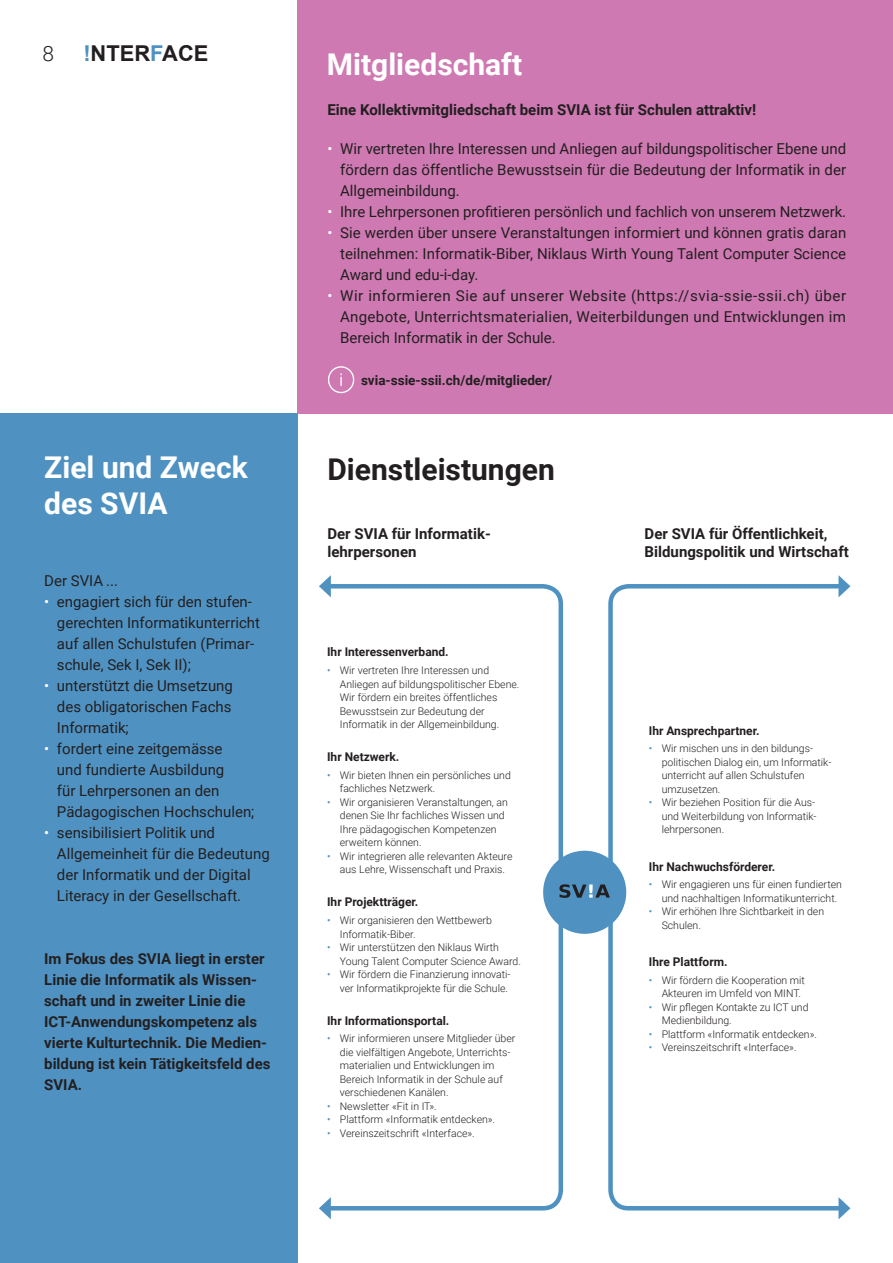
<style>
.page{position:relative;width:893px;height:1263px;background:#fff}
.page>*{position:absolute;margin:0;border:0;box-sizing:border-box;transform-origin:0 0}
.t1{font:700 30px/36px "Roboto";color:#fff}
.t2{font:700 30px "Roboto";color:#231f20}
.t3{font:700 21.9px "Arial";color:#231f20}
.t4{font:300 21px "Roboto";color:#231f20}
.t5{font:15px/21px "Roboto";color:#231f20;text-align:justify}
.t6{font:700 15px/21px "Roboto";color:#231f20}
.t7{font:700 13.5px "Roboto";color:#231f20}
.t8{font:700 12px "Roboto";color:#231f20}
.t9{font:300 10.5px/13.5px "Roboto";color:#231f20}
.s1{color:#4f92c2}
.s2{color:#fff}
.s3{font-weight:400;color:#4f92c2}
</style>
<div class="page">
<svg style="left:606px;top:584px;width:233px;height:627px"></svg>
<svg style="left:838px;top:575px;width:12px;height:22px"></svg>
<svg style="left:838px;top:1197px;width:12px;height:22px"></svg>
<svg style="left:330px;top:584px;width:235px;height:627px"></svg>
<svg style="left:319px;top:575px;width:12px;height:22px"></svg>
<svg style="left:319px;top:1197px;width:12px;height:22px"></svg>
<div style="left:0;top:414px;width:298px;height:849px;background:#4f92c2"></div>
<div style="left:298px;top:0;width:595px;height:414px;background:#ce79b2"></div>
<svg style="left:328px;top:366px;width:27px;height:28px"></svg>
<div style="left:543px;top:851px;width:83px;height:83px;background:#4f92c2;border-radius:50%"></div>
<svg style="left:559px;top:884px;width:51px;height:14px"></svg>
<h3 class="t4" style="left:43px;top:38px;width:13px">8</h3>
<h2 class="t3" style="left:83px;top:38px;width:126px"><span class="s1">!</span>NTER<span class="s1">F</span>ACE</h2>
<h1 class="t1" style="left:327px;top:45px;width:197px">Mitgliedschaft</h1>
<h3 class="t6" style="left:327px;top:99px;width:430px">Eine Kollektivmitgliedschaft beim SVIA ist für Schulen attraktiv!</h3>
<h3 class="t5" style="left:340px;top:138px;width:507px;text-indent:-13px"><span class="s2">•</span> Wir vertreten Ihre Interessen und Anliegen auf bildungspolitischer Ebene und fördern das öffentliche Bewusstsein für die Bedeutung der Informatik in der Allgemeinbildung.</h3>
<h3 class="t5" style="left:327px;top:201px;width:520px"><span class="s2">•</span> Ihre Lehrpersonen profitieren persönlich und fachlich von unserem Netzwerk.</h3>
<h3 class="t5" style="left:340px;top:222px;width:508px;text-indent:-13px"><span class="s2">•</span> Sie werden über unsere Veranstaltungen informiert und können gratis daran teilnehmen: Informatik-Biber, Niklaus Wirth Young Talent Computer Science Award und edu-i-day.</h3>
<h3 class="t5" style="left:340px;top:285px;width:508px;text-indent:-13px"><span class="s2">•</span> Wir informieren Sie auf unserer Website (https://svia-ssie-ssii.ch) über Angebote, Unterrichtsmaterialien, Weiterbildungen und Entwicklungen im Bereich Informatik in der Schule.</h3>
<p class="t7" style="left:361px;top:370px;width:193px">svia-ssie-ssii.ch/de/mitglieder/</p>
<h1 class="t1" style="left:44px;top:448px;width:205px">Ziel und Zweck des SVIA</h1>
<h1 class="t2" style="left:327px;top:448px;width:229px">Dienstleistungen</h1>
<h3 class="t5" style="left:44px;top:570px;width:75px">Der SVIA ...</h3>
<h3 class="t5" style="left:57px;top:591px;width:205px;text-align:left;text-indent:-13px"><span class="s2">•</span> engagiert sich für den stufen&shy;gerechten Informatikunterricht auf allen Schulstufen (Primar&shy;schule, Sek I, Sek II);</h3>
<h3 class="t5" style="left:57px;top:675px;width:177px;text-indent:-13px"><span class="s2">•</span> unterstützt die Umsetzung des obligatorischen Fachs Informatik;</h3>
<h3 class="t5" style="left:57px;top:738px;width:199px;text-align:left;text-indent:-13px"><span class="s2">•</span> fordert eine zeitgemässe<br>und fundierte Ausbildung<br>für Lehrpersonen an den<br>Pädagogischen Hochschulen;</h3>
<h3 class="t5" style="left:57px;top:822px;width:214px;text-align:left;text-indent:-13px"><span class="s2">•</span> sensibilisiert Politik und<br>Allgemeinheit für die Bedeutung der Informatik und der Digital<br>Literacy in der Gesellschaft.</h3>
<h3 class="t6" style="left:44px;top:948px;width:228px">Im Fokus des SVIA liegt in erster<br>Linie die Informatik als Wissen&shy;schaft und in zweiter Linie die<br>ICT-Anwendungskompetenz als vierte Kulturtechnik. Die Medien&shy;bildung ist kein Tätigkeitsfeld des<br>SVIA.</h3>
<h3 class="t6" style="left:327px;top:524px;width:163px;line-height:18px">Der SVIA für Informatik&shy;lehrpersonen</h3>
<h3 class="t6" style="left:645px;top:524px;width:206px;line-height:18px">Der SVIA für Öffentlichkeit,<br>Bildungspolitik und Wirtschaft</h3>
<p class="t8" style="left:327px;top:644px;width:123px">Ihr Interessenverband.</p>
<p class="t9" style="left:340px;top:663px;width:181px;text-indent:-13px"><span class="s3">•</span> Wir vertreten Ihre Interessen und Anliegen auf bildungspolitischer Ebene.<br>Wir fördern ein breites öffentliches Bewusstsein zur Bedeutung der Informatik in der Allgemeinbildung.</p>
<p class="t8" style="left:327px;top:748px;width:74px">Ihr Netzwerk.</p>
<p class="t9" style="left:340px;top:768px;width:172px;text-indent:-13px"><span class="s3">•</span> Wir bieten Ihnen ein persönliches und fachliches Netzwerk.</p>
<p class="t9" style="left:340px;top:795px;width:169px;text-indent:-13px"><span class="s3">•</span> Wir organisieren Veranstaltungen, an denen Sie Ihr fachliches Wissen und<br>Ihre pädagogischen Kompetenzen erweitern können.</p>
<p class="t9" style="left:327px;top:849px;width:187px;text-align:center"><span class="s3">•</span> Wir integrieren alle relevanten Akteure aus Lehre, Wissenschaft und Praxis.</p>
<p class="t8" style="left:327px;top:894px;width:93px">Ihr Projektträger.</p>
<p class="t9" style="left:340px;top:913px;width:153px;text-indent:-13px"><span class="s3">•</span> Wir organisieren den Wettbewerb<br>Informatik-Biber.</p>
<p class="t9" style="left:340px;top:940px;width:183px;text-indent:-13px"><span class="s3">•</span> Wir unterstützen den Niklaus Wirth<br>Young Talent Computer Science Award.</p>
<p class="t9" style="left:327px;top:967px;width:185px;text-align:right"><span class="s3">•</span> Wir fördern die Finanzierung innovati&shy;ver Informatikprojekte für die Schule.</p>
<p class="t8" style="left:327px;top:1012px;width:124px">Ihr Informationsportal.</p>
<p class="t9" style="left:340px;top:1031px;width:177px;text-indent:-13px"><span class="s3">•</span> Wir informieren unsere Mitglieder über die vielfältigen Angebote, Unterrichts&shy;materialien und Entwicklungen im Bereich Informatik in der Schule auf verschiedenen Kanälen.</p>
<p class="t9" style="left:327px;top:1099px;width:111px"><span class="s3">•</span> Newsletter «Fit in IT».</p>
<p class="t9" style="left:327px;top:1112px;width:170px"><span class="s3">•</span> Plattform «Informatik entdecken».</p>
<p class="t9" style="left:327px;top:1126px;width:149px"><span class="s3">•</span> Vereinszeitschrift «Interface».</p>
<p class="t8" style="left:649px;top:722px;width:112px">Ihr Ansprechpartner.</p>
<p class="t9" style="left:662px;top:741px;width:171px;text-indent:-13px"><span class="s3">•</span> Wir mischen uns in den bildungs&shy;politischen Dialog ein, um Informatik&shy;unterricht auf allen Schulstufen umzusetzen.</p>
<p class="t9" style="left:662px;top:795px;width:156px;text-indent:-13px"><span class="s3">•</span> Wir beziehen Position für die Aus&shy;und Weiterbildung von Informatik&shy;lehrpersonen.</p>
<p class="t8" style="left:649px;top:858px;width:128px">Ihr Nachwuchsförderer.</p>
<p class="t9" style="left:662px;top:877px;width:182px;text-indent:-13px"><span class="s3">•</span> Wir engagieren uns für einen fundierten und nachhaltigen Informatikunterricht.</p>
<p class="t9" style="left:662px;top:904px;width:164px;text-indent:-13px"><span class="s3">•</span> Wir erhöhen Ihre Sichtbarkeit in den<br>Schulen.</p>
<p class="t8" style="left:649px;top:953px;width:80px">Ihre Plattform.</p>
<p class="t9" style="left:662px;top:973px;width:145px;text-indent:-13px"><span class="s3">•</span> Wir fördern die Kooperation mit<br>Akteuren im Umfeld von MINT.</p>
<p class="t9" style="left:662px;top:1000px;width:148px;text-indent:-13px"><span class="s3">•</span> Wir pflegen Kontakte zu ICT und<br>Medienbildung.</p>
<p class="t9" style="left:649px;top:1027px;width:170px"><span class="s3">•</span> Plattform «Informatik entdecken».</p>
<p class="t9" style="left:649px;top:1040px;width:149px"><span class="s3">•</span> Vereinszeitschrift «Interface».</p>
</div>
